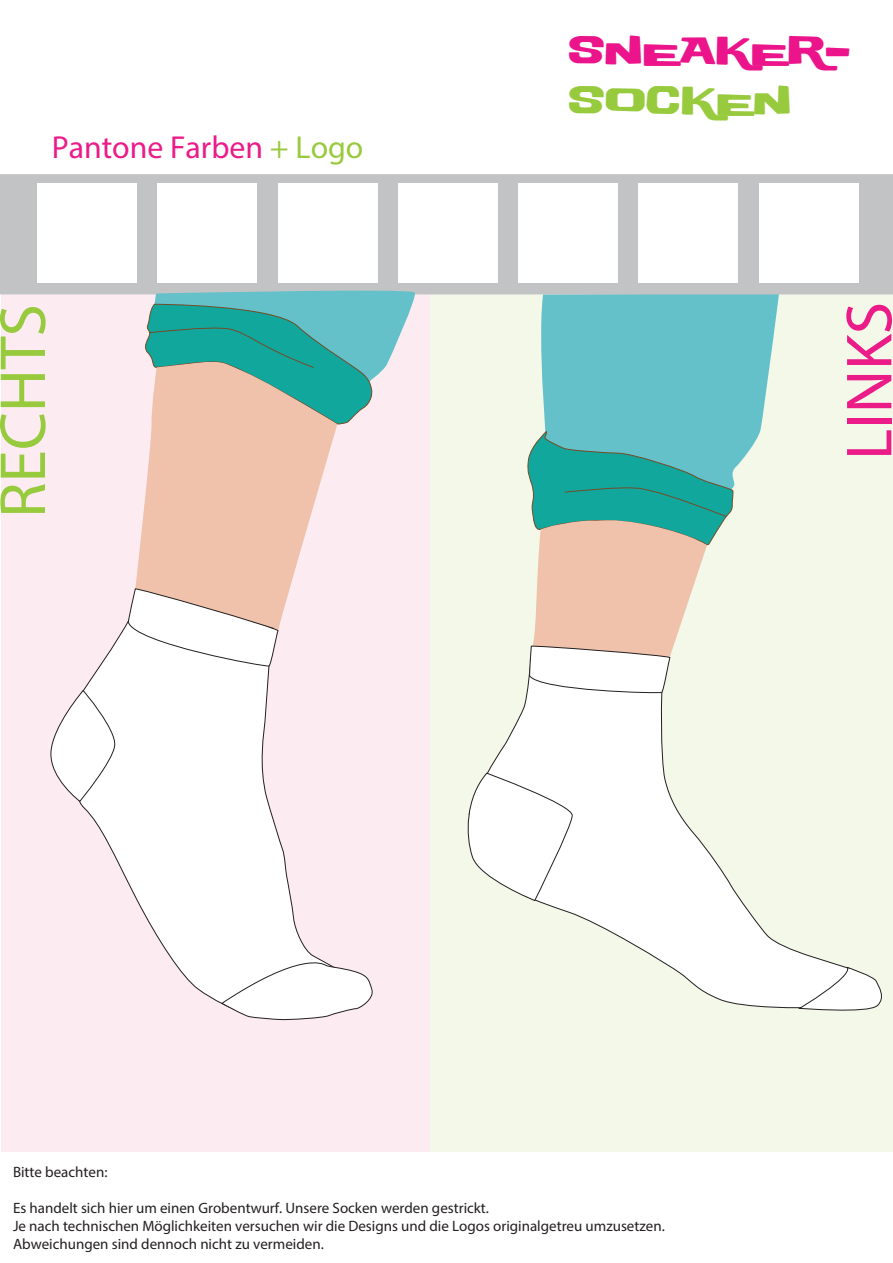
<style>
.page{position:relative;width:893px;height:1263px;background:#fff}
.page>*{position:absolute;margin:0;border:0;box-sizing:border-box;transform-origin:0 0}
.t1{font:41.55px "Motel King";color:#eb148a}
.t2{font:41.55px "Motel King";color:#98ca3e}
.t3{font:31.8px "Myriad Pro";color:#eb1c88}
.t4{font:15px/18px "Myriad Pro";color:#231f20}
.s1{color:#98ca3e}
</style>
<div class="page">
<div style="left:1px;top:289px;width:434px;height:863px;background:#fcebf1"></div>
<div style="left:431px;top:289px;width:462px;height:863px;background:#f3f8e9"></div>
<svg style="left:540px;top:294px;width:239px;height:191px;background:#72c6cd"></svg>
<div style="left:0;top:174px;width:893px;height:120px;background:#c1c3c4"></div>
<svg style="left:847px;top:430px;width:44px;height:25px"></svg>
<div style="left:847px;top:418px;width:44px;height:6px;background:#eb1c88"></div>
<svg style="left:847px;top:375px;width:44px;height:33px"></svg>
<svg style="left:846px;top:305px;width:46px;height:60px"></svg>
<svg style="left:0;top:484px;width:45px;height:29px"></svg>
<svg style="left:0;top:414px;width:46px;height:63px"></svg>
<svg style="left:0;top:307px;width:46px;height:100px"></svg>
<svg style="left:145px;top:288px;width:272px;height:137px"></svg>
<svg style="left:135px;top:361px;width:202px;height:228px;background:#e0c5b3"></svg>
<div style="left:37px;top:184px;width:99px;height:99px;background:#fff"></div>
<div style="left:158px;top:183px;width:99px;height:99px;background:#fff"></div>
<div style="left:278px;top:184px;width:99px;height:99px;background:#fff"></div>
<div style="left:398px;top:183px;width:100px;height:99px;background:#fff"></div>
<div style="left:518px;top:183px;width:100px;height:99px;background:#fff"></div>
<div style="left:639px;top:184px;width:99px;height:99px;background:#fff"></div>
<div style="left:759px;top:183px;width:99px;height:99px;background:#fff"></div>
<svg style="left:487px;top:695px;width:361px;height:314px"></svg>
<svg style="left:79px;top:589px;width:230px;height:415px"></svg>
<svg style="left:526px;top:432px;width:208px;height:263px"></svg>
<svg style="left:127px;top:586px;width:152px;height:82px;background:#f4e8e2"></svg>
<svg style="left:50px;top:690px;width:67px;height:112px"></svg>
<svg style="left:221px;top:952px;width:152px;height:68px"></svg>
<svg style="left:467px;top:772px;width:106px;height:129px;background:#f7f8f6"></svg>
<svg style="left:799px;top:967px;width:83px;height:44px;background:#f1f1ef"></svg>
<h2 class="t3" style="left:52px;top:128px;width:313px">Pantone Farben <span class="s1">+ Logo</span></h2>
<h1 class="t1" style="left:568px;top:21px;width:284px">Sneaker-</h1>
<h1 class="t2" style="left:568px;top:71px;width:224px">Socken</h1>
<p class="t4" style="left:13px;top:1162px;width:96px">Bitte beachten:</p>
<p class="t4" style="left:13px;top:1198px;width:653px">Es handelt sich hier um einen Grobentwurf. Unsere Socken werden gestrickt.<br>Je nach technischen Möglichkeiten versuchen wir die Designs und die Logos originalgetreu umzusetzen.<br>Abweichungen sind dennoch nicht zu vermeiden.</p>
</div>
